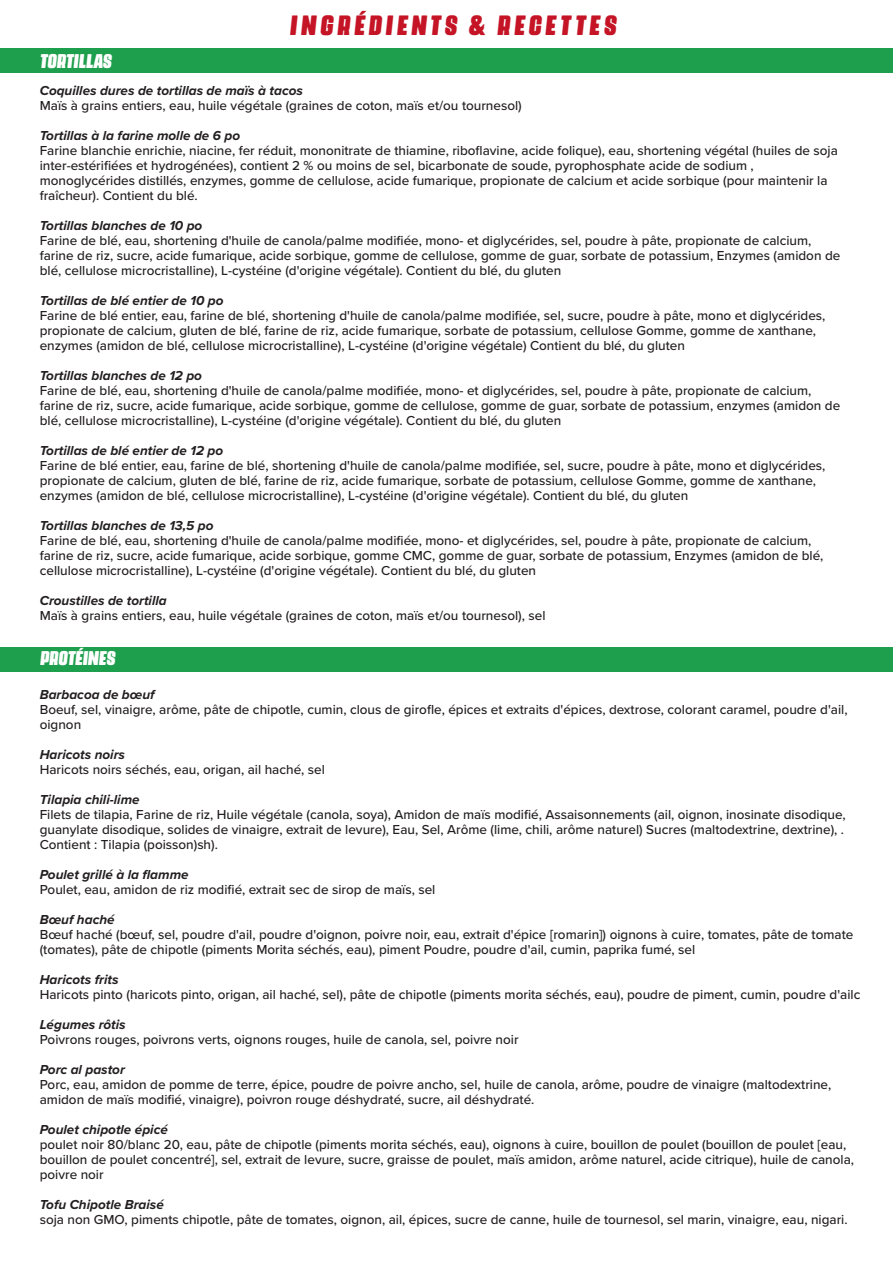
<style>
.page{position:relative;width:893px;height:1263px;background:#fff}
.page>*{position:absolute;margin:0;border:0;box-sizing:border-box;transform-origin:0 0}
.t1{font:italic 25.35px "Mind The Caps";letter-spacing:.16em;color:#c41425}
.t2{font:italic 18px "Mind The Caps";letter-spacing:.01em;color:#fff}
.t3{font:500 13.5px/15px "Proxima Nova";color:#231f20}
.t4{font:italic 700 13.5px "Proxima Nova";color:#231f20}
</style>
<div class="page">
<div style="left:0;top:647px;width:893px;height:25px;background:#1e9f4d"></div>
<div style="left:0;top:49px;width:893px;height:24px;background:#1e9f4d"></div>
<h1 class="t1" style="left:290px;top:9px;width:328px">INGRÉDIENTS &amp; RECETTES</h1>
<h2 class="t2" style="left:40px;top:50px;width:73px">TORTILLAS</h2>
<p class="t4" style="left:40px;top:80px;width:265px">Coquilles dures de tortillas de maïs à tacos</p>
<p class="t3" style="left:40px;top:98px;width:484px">Maïs à grains entiers, eau, huile végétale (graines de coton, maïs et/ou tournesol)</p>
<p class="t4" style="left:40px;top:125px;width:202px">Tortillas à la farine molle de 6 po</p>
<p class="t3" style="left:40px;top:143px;width:800px">Farine blanchie enrichie, niacine, fer réduit, mononitrate de thiamine, riboflavine, acide folique), eau, shortening végétal (huiles de soja inter-estérifiées et hydrogénées), contient 2 % ou moins de sel, bicarbonate de soude, pyrophosphate acide de sodium , monoglycérides distillés, enzymes, gomme de cellulose, acide fumarique, propionate de calcium et acide sorbique (pour maintenir la fraîcheur). Contient du blé.</p>
<p class="t4" style="left:40px;top:215px;width:164px">Tortillas blanches de 10 po</p>
<p class="t3" style="left:40px;top:232px;width:802px">Farine de blé, eau, shortening d'huile de canola/palme modifiée, mono- et diglycérides, sel, poudre à pâte, propionate de calcium, farine de riz, sucre, acide fumarique, acide sorbique, gomme de cellulose, gomme de guar, sorbate de potassium, Enzymes (amidon de blé, cellulose microcristalline), L-cystéine (d'origine végétale). Contient du blé, du gluten</p>
<p class="t4" style="left:40px;top:290px;width:185px">Tortillas de blé entier de 10 po</p>
<p class="t3" style="left:40px;top:307px;width:787px">Farine de blé entier, eau, farine de blé, shortening d'huile de canola/palme modifiée, sel, sucre, poudre à pâte, mono et diglycérides, propionate de calcium, gluten de blé, farine de riz, acide fumarique, sorbate de potassium, cellulose Gomme, gomme de xanthane, enzymes (amidon de blé, cellulose microcristalline), L-cystéine (d'origine végétale) Contient du blé, du gluten</p>
<p class="t4" style="left:40px;top:365px;width:164px">Tortillas blanches de 12 po</p>
<p class="t3" style="left:40px;top:382px;width:802px">Farine de blé, eau, shortening d'huile de canola/palme modifiée, mono- et diglycérides, sel, poudre à pâte, propionate de calcium, farine de riz, sucre, acide fumarique, acide sorbique, gomme de cellulose, gomme de guar, sorbate de potassium, enzymes (amidon de blé, cellulose microcristalline), L-cystéine (d'origine végétale). Contient du blé, du gluten</p>
<p class="t4" style="left:40px;top:440px;width:185px">Tortillas de blé entier de 12 po</p>
<p class="t3" style="left:40px;top:457px;width:787px">Farine de blé entier, eau, farine de blé, shortening d'huile de canola/palme modifiée, sel, sucre, poudre à pâte, mono et diglycérides, propionate de calcium, gluten de blé, farine de riz, acide fumarique, sorbate de potassium, cellulose Gomme, gomme de xanthane, enzymes (amidon de blé, cellulose microcristalline), L-cystéine (d'origine végétale). Contient du blé, du gluten</p>
<p class="t4" style="left:40px;top:515px;width:175px">Tortillas blanches de 13,5 po</p>
<p class="t3" style="left:40px;top:532px;width:785px">Farine de blé, eau, shortening d'huile de canola/palme modifiée, mono- et diglycérides, sel, poudre à pâte, propionate de calcium, farine de riz, sucre, acide fumarique, acide sorbique, gomme CMC, gomme de guar, sorbate de potassium, Enzymes (amidon de blé, cellulose microcristalline), L-cystéine (d'origine végétale). Contient du blé, du gluten</p>
<p class="t4" style="left:40px;top:590px;width:129px">Croustilles de tortilla</p>
<p class="t3" style="left:40px;top:607px;width:507px">Maïs à grains entiers, eau, huile végétale (graines de coton, maïs et/ou tournesol), sel</p>
<h2 class="t2" style="left:40px;top:647px;width:77px">PROTÉINES</h2>
<p class="t4" style="left:40px;top:684px;width:116px">Barbacoa de bœuf</p>
<p class="t3" style="left:40px;top:701px;width:809px">Boeuf, sel, vinaigre, arôme, pâte de chipotle, cumin, clous de girofle, épices et extraits d'épices, dextrose, colorant caramel, poudre d'ail, oignon</p>
<p class="t4" style="left:40px;top:744px;width:87px">Haricots noirs</p>
<p class="t3" style="left:40px;top:761px;width:287px">Haricots noirs séchés, eau, origan, ail haché, sel</p>
<p class="t4" style="left:40px;top:789px;width:101px">Tilapia chili-lime</p>
<p class="t3" style="left:40px;top:806px;width:807px;text-align:justify">Filets de tilapia, Farine de riz, Huile végétale (canola, soya), Amidon de maïs modifié, Assaisonnements (ail, oignon, inosinate disodique, guanylate disodique, solides de vinaigre, extrait de levure), Eau, Sel, Arôme (lime, chili, arôme naturel) Sucres (maltodextrine, dextrine), .<br>Contient : Tilapia (poisson)sh).</p>
<p class="t4" style="left:40px;top:864px;width:150px">Poulet grillé à la flamme</p>
<p class="t3" style="left:40px;top:881px;width:397px">Poulet, eau, amidon de riz modifié, extrait sec de sirop de maïs, sel</p>
<p class="t4" style="left:40px;top:909px;width:76px">Bœuf haché</p>
<p class="t3" style="left:40px;top:926px;width:815px">Bœuf haché (bœuf, sel, poudre d'ail, poudre d'oignon, poivre noir, eau, extrait d'épice [romarin]) oignons à cuire, tomates, pâte de tomate (tomates), pâte de chipotle (piments Morita séchés, eau), piment Poudre, poudre d'ail, cumin, paprika fumé, sel</p>
<p class="t4" style="left:40px;top:969px;width:80px">Haricots frits</p>
<p class="t3" style="left:40px;top:986px;width:822px">Haricots pinto (haricots pinto, origan, ail haché, sel), pâte de chipotle (piments morita séchés, eau), poudre de piment, cumin, poudre d'ailc</p>
<p class="t4" style="left:40px;top:1014px;width:87px">Légumes rôtis</p>
<p class="t3" style="left:40px;top:1031px;width:480px">Poivrons rouges, poivrons verts, oignons rouges, huile de canola, sel, poivre noir</p>
<p class="t4" style="left:40px;top:1059px;width:87px">Porc al pastor</p>
<p class="t3" style="left:40px;top:1076px;width:793px">Porc, eau, amidon de pomme de terre, épice, poudre de poivre ancho, sel, huile de canola, arôme, poudre de vinaigre (maltodextrine, amidon de maïs modifié, vinaigre), poivron rouge déshydraté, sucre, ail déshydraté.</p>
<p class="t4" style="left:40px;top:1119px;width:130px">Poulet chipotle épicé</p>
<p class="t3" style="left:40px;top:1136px;width:816px">poulet noir 80/blanc 20, eau, pâte de chipotle (piments morita séchés, eau), oignons à cuire, bouillon de poulet (bouillon de poulet [eau, bouillon de poulet concentré], sel, extrait de levure, sucre, graisse de poulet, maïs amidon, arôme naturel, acide citrique), huile de canola, poivre noir</p>
<p class="t4" style="left:40px;top:1194px;width:126px">Tofu Chipotle Braisé</p>
<p class="t3" style="left:40px;top:1211px;width:809px">soja non GMO, piments chipotle, pâte de tomates, oignon, ail, épices, sucre de canne, huile de tournesol, sel marin, vinaigre, eau, nigari.</p>
</div>
